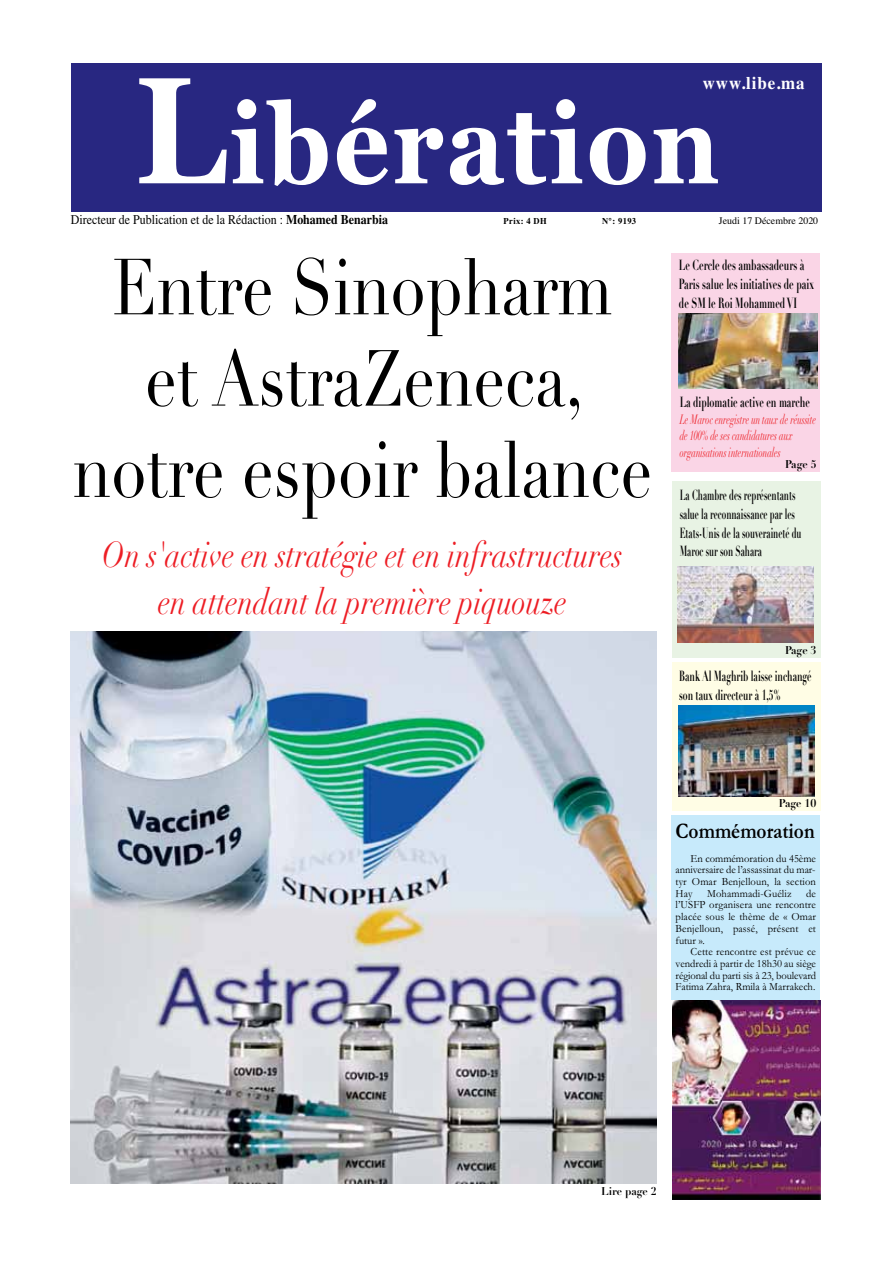
<style>
.page{position:relative;width:893px;height:1263px;background:#fff}
.page>*{position:absolute;margin:0;border:0;box-sizing:border-box;transform-origin:0 0}
.t1{font:700 111.45px "Georgia";color:#fff;scale:.89 1}
.t2{font:78px/91.3px "Didot";color:#000;text-align:center;scale:.81 1}
.t3{font:italic 35.7px/46.8px "Didot";color:#ed1d24;text-align:center;scale:.81 1}
.t4{font:700 22.35px "Garamond";color:#000;scale:.87 1}
.t5{font:700 17.85px "Times";color:#fff;scale:.95 1}
.t6{font:700 14.55px/18.9px "Didot";color:#000;scale:.56 1}
.t7{font:700 14.55px/18.9px "Didot";color:#000;scale:.63 1}
.t8{font:700 14.55px/18.9px "Didot";color:#000;scale:.6 1}
.t9{font:700 14.55px "Didot";color:#000;scale:.62 1}
.t10{font:italic 13.35px/16.6px "Didot";color:#ed1d24;scale:.63 1}
.t11{font:13.35px "Times";color:#000;scale:.89 1}
.t12{font:11.1px/11.7px "Garamond";letter-spacing:.01em;color:#000;text-align:right;scale:.95 1}
.t13{font:700 11.1px "Didot";color:#000;scale:.95 1}
.t14{font:10.05px "Times";color:#000}
.t15{font:700 8.85px "Times";letter-spacing:.045em;color:#000;scale:.95 1}
.s1{font-size:151.5px}
.s2{font-weight:700}
</style>
<div class="page">
<div style="left:71px;top:63px;width:751px;height:149px;background:#282781"></div>
<img style="left:71px;top:631px;width:585px;height:553px">
<div style="left:672px;top:481px;width:149px;height:176px;background:#e8f3e4"></div>
<img style="left:677px;top:566px;width:137px;height:77px">
<img style="left:672px;top:1000px;width:148px;height:200px">
<div style="left:671px;top:253px;width:149px;height:219px;background:#fad5e6"></div>
<img style="left:678px;top:314px;width:140px;height:75px">
<div style="left:671px;top:815px;width:149px;height:185px;background:#c7eafb"></div>
<div style="left:672px;top:662px;width:148px;height:149px;background:#fffde5"></div>
<img style="left:678px;top:706px;width:136px;height:90px">
<h3 class="t5" style="left:703px;top:65px;width:109px">www.libe.ma</h3>
<h1 class="t1" style="left:135px;top:61px;width:659px"><span class="s1">L</span>ibération</h1>
<p class="t11" style="left:71px;top:207px;width:358px">Directeur de Publication et de la Rédaction : <span class="s2">Mohamed Benarbia</span></p>
<p class="t14" style="left:719px;top:211px;width:101px">Jeudi 17 Décembre 2020</p>
<p class="t15" style="left:504px;top:213px;width:47px">Prix: 4 DH</p>
<p class="t15" style="left:602px;top:213px;width:37px">N°: 9193</p>
<h2 class="t2" style="left:73px;top:243px;width:717px">Entre Sinopharm<br>et AstraZeneca, notre espoir balance</h2>
<h3 class="t3" style="left:102px;top:532px;width:644px">On 's active en stratégie et en infrastructures en attendant la première piquouze</h3>
<h3 class="t7" style="left:679px;top:256px;width:216px">Le Cercle des ambassadeurs à<br>Paris salue les initiatives de paix de SM le Roi Mohammed VI</h3>
<h3 class="t9" style="left:680px;top:393px;width:212px">La diplomatie active en marche</h3>
<p class="t10" style="left:680px;top:411px;width:218px">Le Maroc enregistre un taux de réussite de 100% de ses candidatures aux organisations internationales</p>
<p class="t13" style="left:785px;top:457px;width:35px">Page 5</p>
<h3 class="t6" style="left:680px;top:485px;width:219px">La Chambre des représentants salue la reconnaissance par les<br>Etats-Unis de la souveraineté du<br>Maroc sur son Sahara</h3>
<p class="t13" style="left:785px;top:643px;width:35px">Page 3</p>
<h3 class="t8" style="left:679px;top:667px;width:222px">Bank Al Maghrib laisse inchangé son taux directeur à 1,5%</h3>
<p class="t13" style="left:779px;top:796px;width:41px">Page 10</p>
<h3 class="t4" style="left:676px;top:818px;width:161px">Commémoration</h3>
<p class="t12" style="left:691px;top:846px;width:134px;line-height:23.4px">En commémoration du 45ème section</p>
<p class="t12" style="left:676px;top:858px;width:149px;line-height:23.4px">anniversaire de ’l assassinat du mar&shy;de</p>
<p class="t12" style="left:722px;top:875px;width:51px">Benjelloun,</p>
<p class="t12" style="left:774px;top:875px;width:9px">la</p>
<p class="t12" style="left:692px;top:875px;width:27px">Omar</p>
<p class="t12" style="left:676px;top:875px;width:13px">tyr</p>
<p class="t12" style="left:707px;top:887px;width:90px">Mohammadi-Guéliz</p>
<p class="t12" style="left:676px;top:887px;width:19px">Hay</p>
<p class="t12" style="left:676px;top:899px;width:149px">’l USFP organisera une rencontre</p>
<p class="t12" style="left:676px;top:911px;width:149px">placée sous le thème de « Omar</p>
<p class="t12" style="left:808px;top:922px;width:10px">et</p>
<p class="t12" style="left:676px;top:922px;width:51px;text-align:left">Benjelloun, futur .«</p>
<p class="t12" style="left:676px;top:946px;width:149px;text-align:justify;text-indent:15px">Cette rencontre est prévue ce vendredi à partir de 18h30 au siège régional du parti sis à 23, boulevard Fatima Zahra, Rmila à Marrakech.</p>
<p class="t12" style="left:733px;top:922px;width:28px">passé,</p>
<p class="t12" style="left:768px;top:922px;width:34px">présent</p>
<p class="t13" style="left:601px;top:1184px;width:60px">Lire page 2</p>
</div>
